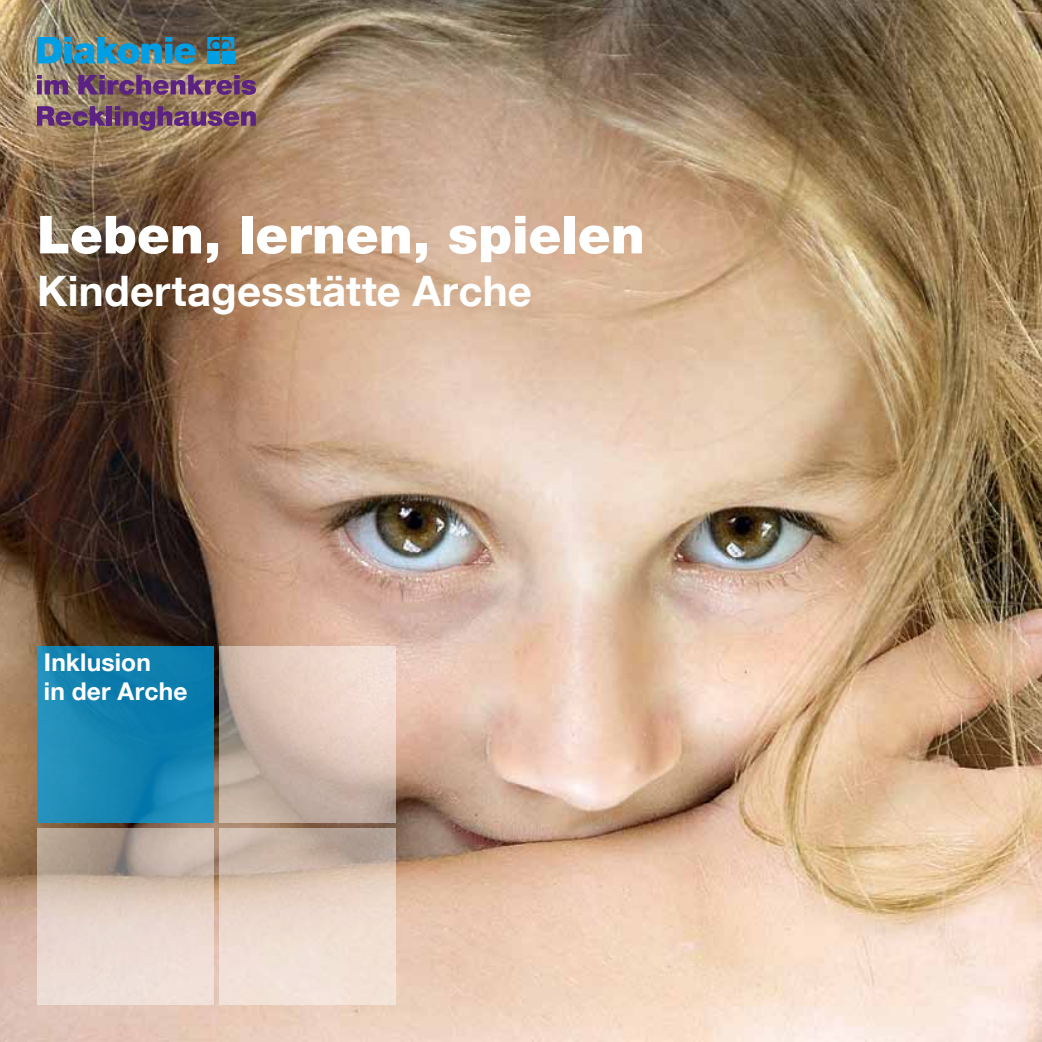
<style>
.page{position:relative;width:1042px;height:1042px;background:#fff}
.page>*{position:absolute;margin:0;border:0;box-sizing:border-box;transform-origin:0 0}
.t1{font:900 52.5px "Helvetica Neue LT Com";color:#fff}
.t2{font:700 42px "Helvetica Neue LT Com";letter-spacing:.005em;color:#fff}
.t3{font:700 24.5px/28.3px "Helvetica Neue LT Com";letter-spacing:.01em;color:#fff}
</style>
<div class="page">
<img style="left:0;top:0;width:1042px;height:1042px">
<svg style="left:37px;top:37px;width:159px;height:27px;background:#388ca8"></svg>
<svg style="left:207px;top:37px;width:27px;height:12px"></svg>
<div style="left:207px;top:51px;width:13px;height:12px;background:#009ee3"></div>
<div style="left:222px;top:51px;width:12px;height:12px;background:#009ee3"></div>
<svg style="left:37px;top:75px;width:31px;height:19px"></svg>
<svg style="left:78px;top:75px;width:178px;height:20px;background:#7c5374"></svg>
<svg style="left:37px;top:106px;width:68px;height:20px"></svg>
<div style="left:107px;top:106px;width:5px;height:20px;background:#5b2283"></div>
<svg style="left:115px;top:106px;width:141px;height:25px;background:#835c6f"></svg>
<svg style="left:37px;top:646px;width:177px;height:176px;background:#1484b2"></svg>
<svg style="left:37px;top:828px;width:177px;height:177px;background:#d9c7bd"></svg>
<svg style="left:219px;top:646px;width:177px;height:176px;background:#d3bdb1"></svg>
<svg style="left:219px;top:828px;width:177px;height:177px;background:#e2cfc2"></svg>
<p class="t1" style="left:37px;top:203px;width:609px">Leben, lernen, spielen</p>
<p class="t2" style="left:37px;top:264px;width:496px">Kindertagesstätte Arche</p>
<p class="t3" style="left:44px;top:648px;width:145px">Inklusion<br>in der Arche</p>
</div>
